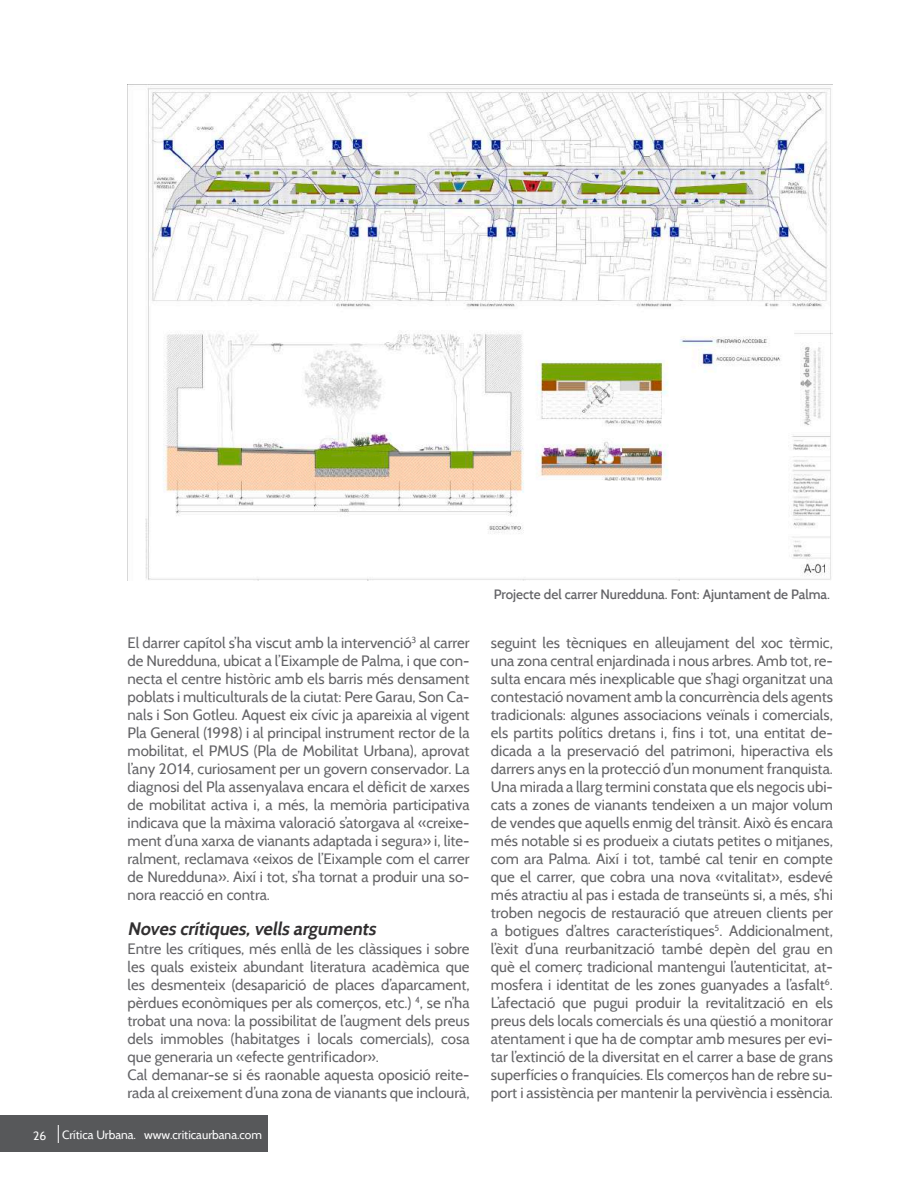
<style>
.page{position:relative;width:918px;height:1188px;background:#fff}
.page>*{position:absolute;margin:0;border:0;box-sizing:border-box;transform-origin:0 0}
.t1{font:italic 700 18px "Cabin";color:#312f30}
.t2{font:15px/18px "Cabin";color:#636366;text-align:justify}
.t3{font:500 13.5px "Cabin";color:#636366}
.t4{font:12px "Cabin";color:#fff}
</style>
<div class="page">
<div style="left:0;top:1116px;width:267px;height:36px;background:#57585a"></div>
<svg style="left:58px;top:1125px;width:1px;height:18px"></svg>
<img style="left:128px;top:84px;width:705px;height:496px">
<p class="t2" style="left:128px;top:634px;width:344px">El darrer capítol s’ha viscut amb la intervenció<sup>3</sup> al carrer de Nuredduna, ubicat a l’Eixample de Palma, i que con&shy;necta el centre històric amb els barris més densament poblats i multiculturals de la ciutat: Pere Garau, Son Ca&shy;nals i Son Gotleu. Aquest eix cívic ja apareixia al vigent Pla General (1998) i al principal instrument rector de la mobilitat, el PMUS (Pla de Mobilitat Urbana), aprovat l’any 2014, curiosament per un govern conservador. La diagnosi del Pla assenyalava encara el dèficit de xarxes de mobilitat activa i, a més, la memòria participativa indicava que la màxima valoració s’atorgava al «creixe&shy;ment d’una xarxa de vianants adaptada i segura» i, lite&shy;ralment, reclamava «eixos de l’Eixample com el carrer de Nuredduna». Així i tot, s’ha tornat a produir una so&shy;nora reacció en contra.</p>
<p class="t1" style="left:128px;top:918px;width:254px">Noves crítiques,vells arguments</p>
<p class="t2" style="left:128px;top:940px;width:344px;text-align:left">Entre les crítiques, més enllà de les clàssiques i sobre les quals existeix abundant literatura acadèmica que les desmenteix (desaparició de places d’aparcament, pèrdues econòmiques per als comerços, etc.) <sup>4</sup>, se n’ha trobat una nova: la possibilitat de l’augment dels preus dels immobles (habitatges i locals comercials), cosa que generaria un «efecte gentrificador».<br>Cal demanar-se si és raonable aquesta oposició reite&shy;rada al creixement d’una zona de vianants que inclourà,</p>
<p class="t4" style="left:33px;top:1128px;width:15px">26</p>
<p class="t4" style="left:62px;top:1127px;width:201px">Crítica Urbana. www.criticaurbana.com</p>
<p class="t3" style="left:494px;top:586px;width:338px">Projecte del carrer Nuredduna. Font: Ajuntament de Palma.</p>
<p class="t2" style="left:491px;top:634px;width:344px">seguint les tècniques en alleujament del xoc tèrmic, una zona central enjardinada i nous arbres. Amb tot, re&shy;sulta encara més inexplicable que s’hagi organitzat una contestació novament amb la concurrència dels agents tradicionals: algunes associacions veïnals i comercials, els partits polítics dretans i, fins i tot, una entitat de&shy;dicada a la preservació del patrimoni, hiperactiva els darrers anys en la protecció d’un monument franquista.<br>Una mirada a llarg termini constata que els negocis ubi&shy;cats a zones de vianants tendeixen a un major volum de vendes que aquells enmig del trànsit. Això és encara més notable si es produeix a ciutats petites o mitjanes, com ara Palma. Així i tot, també cal tenir en compte que el carrer, que cobra una nova «vitalitat», esdevé més atractiu al pas i estada de transeünts si, a més, s’hi troben negocis de restauració que atreuen clients per a botigues d’altres característiques<sup>5</sup>. Addicionalment, l’èxit d’una reurbanització també depèn del grau en què el comerç tradicional mantengui l’autenticitat, at&shy;mosfera i identitat de les zones guanyades a l’asfalt<sup>6</sup>.<br>L’afectació que pugui produir la revitalització en els preus dels locals comercials és una qüestió a monitorar atentament i que ha de comptar amb mesures per evi&shy;tar l’extinció de la diversitat en el carrer a base de grans superfícies o franquícies. Els comerços han de rebre su&shy;port i assistència per mantenir la pervivència i essència.</p>
</div>
